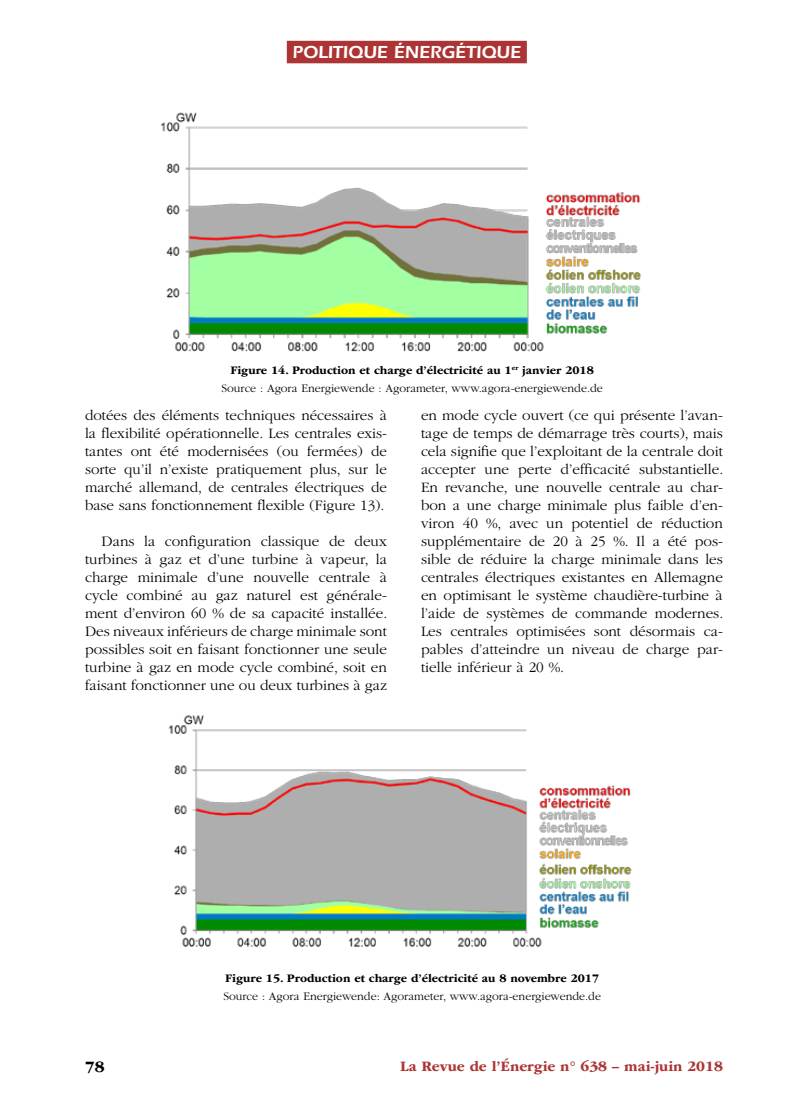
<style>
.page{position:relative;width:808px;height:1106px;background:#fff}
.page>*{position:absolute;margin:0;border:0;box-sizing:border-box;transform-origin:0 0}
.t1{font:600 18px "ITC Eras Std";color:#fff}
.t2{font:700 16.5px "ITC Garamond Std";color:#000}
.t3{font:300 15px/18px "ITC Garamond Std";color:#000;text-align:justify}
.t4{font:700 15px "ITC Garamond Std";color:#ad3434}
.t5{font:300 12px/18px "ITC Garamond Std";color:#000;text-align:center}
.t6{font:700 12px "ITC Garamond Std";color:#000}
.s1{font-weight:700}
</style>
<div class="page">
<div style="left:287px;top:41px;width:240px;height:22px;background:#ad3434"></div>
<img style="left:160px;top:112px;width:482px;height:240px">
<img style="left:168px;top:715px;width:464px;height:232px">
<p class="t1" style="left:292px;top:42px;width:230px">POLITIQUE ÉNERGÉTIQUE</p>
<p class="t5" style="left:221px;top:361px;width:383px"><span class="s1">Figure 14. Production et charge d’électricité au 1</span><sup>er</sup> <span class="s1">janvier 2018<br></span>Source : Agora Energiewende : Agorameter, www.agora-energiewende.de</p>
<p class="t3" style="left:85px;top:406px;width:303px">dotées des éléments techniques nécessaires à la flexibilité opérationnelle. Les centrales exis&shy;tantes ont été modernisées (ou fermées) de sorte qu’il n’existe pratiquement plus, sur le marché allemand, de centrales électriques de base sans fonctionnement flexible (Figure 13).</p>
<p class="t3" style="left:85px;top:532px;width:304px;text-indent:16px">Dans la configuration classique de deux turbines à gaz et d’une turbine à vapeur, la charge minimale d’une nouvelle centrale à cycle combiné au gaz naturel est générale&shy;ment d’environ 60 % de sa capacité installée.<br>Des niveaux inférieurs de charge minimale sont possibles soit en faisant fonctionner une seule turbine à gaz en mode cycle combiné, soit en faisant fonctionner une ou deux turbines à gaz</p>
<p class="t3" style="left:421px;top:406px;width:304px">en mode cycle ouvert (ce qui présente l’avan&shy;tage de temps de démarrage très courts), mais cela signifie que l’exploitant de la centrale doit accepter une perte d’efficacité substantielle.<br>En revanche, une nouvelle centrale au char&shy;bon a une charge minimale plus faible d’en&shy;viron 40 %, avec un potentiel de réduction supplémentaire de 20 à 25 %. Il a été pos&shy;sible de réduire la charge minimale dans les centrales électriques existantes en Allemagne en optimisant le système chaudière-turbine à l’aide de systèmes de commande modernes.<br>Les centrales optimisées sont désormais ca&shy;pables d’atteindre un niveau de charge par&shy;tielle inférieur à 20 %.</p>
<p class="t6" style="left:225px;top:971px;width:375px">Figure 15. Production et charge d’électricité au 8 novembre 2017</p>
<p class="t5" style="left:223px;top:987px;width:379px">Source : Agora Energiewende: Agorameter, www.agora-energiewende.de</p>
<p class="t2" style="left:85px;top:1057px;width:21px">78</p>
<p class="t4" style="left:400px;top:1058px;width:324px">La Revue de l’Énergie n° 638 – mai-juin 2018</p>
</div>
